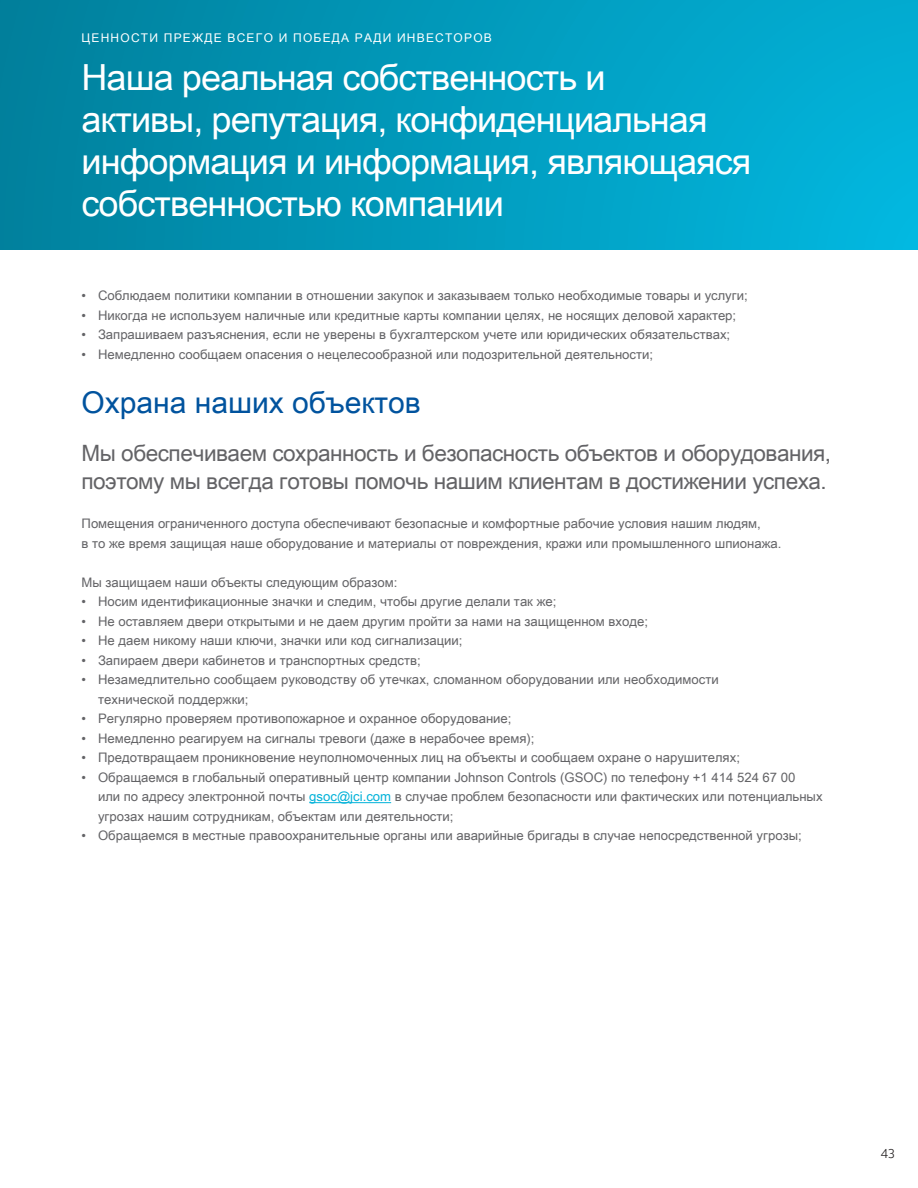
<style>
.page{position:relative;width:918px;height:1188px;background:#fff}
.page>*{position:absolute;margin:0;border:0;box-sizing:border-box;transform-origin:0 0}
.Section_Headline{font:36px/42px "Arial Unicode MS";letter-spacing:-.025em;color:#fff}
.Section_Headline_-_B{font:30px "Arial Unicode MS";color:#01539e}
.How_We_Win_Body{font:22.5px/28.5px "Arial Unicode MS";letter-spacing:-.02em;color:#636366}
.t1{font:13.5px "Maurea Light Lf";color:#231f20}
.Body{font:13.2px/19.5px "Arial Unicode MS";color:#636366}
.Section_Descriptor{font:12px "Arial Unicode MS";letter-spacing:.1em;color:#fff}
.s1{color:#02b2d9}
</style>
<div class="page">
<hr style="left:309px;top:802px;width:82px;height:1px;background:#02b2d9">
<div style="left:0;top:0;width:918px;height:249px;background:linear-gradient(to right,#01819d,#02b4dc)"></div>
<p class="Section_Descriptor" style="left:82px;top:29px;width:412px">ЦЕННОСТИ ПРЕЖДЕ ВСЕГО И ПОБЕДА РАДИ ИНВЕСТОРОВ</p>
<p class="Section_Headline" style="left:82px;top:55px;width:671px">Наша реальная собственность и<br>активы, репутация, конфиденциальная информация и информация, являющаяся собственностью компании</p>
<p class="Body" style="left:82px;top:286px;width:668px">• Соблюдаем политики компании в отношении закупок и заказываем только необходимые товары и услуги;</p>
<p class="Body" style="left:82px;top:305px;width:656px">• Никогда не используем наличные или кредитные карты компании целях, не носящих деловой характер;</p>
<p class="Body" style="left:82px;top:325px;width:650px">• Запрашиваем разъяснения, если не уверены в бухгалтерском учете или юридических обязательствах;</p>
<p class="Body" style="left:82px;top:344px;width:573px">• Немедленно сообщаем опасения о нецелесообразной или подозрительной деятельности;</p>
<p class="Section_Headline_-_B" style="left:82px;top:381px;width:341px">Охрана наших объектов</p>
<p class="How_We_Win_Body" style="left:82px;top:438px;width:751px">Мы обеспечиваем сохранность и безопасность объектов и оборудования, поэтому мы всегда готовы помочь нашим клиентам в достижении успеха.</p>
<p class="Body" style="left:82px;top:514px;width:699px">Помещения ограниченного доступа обеспечивают безопасные и комфортные рабочие условия нашим людям,<br>в то же время защищая наше оборудование и материалы от повреждения, кражи или промышленного шпионажа.</p>
<p class="Body" style="left:82px;top:572px;width:317px">Мы защищаем наши объекты следующим образом:</p>
<p class="Body" style="left:82px;top:592px;width:476px">• Носим идентификационные значки и следим, чтобы другие делали так же;</p>
<p class="Body" style="left:82px;top:611px;width:568px">• Не оставляем двери открытыми и не даем другим пройти за нами на защищенном входе;</p>
<p class="Body" style="left:82px;top:631px;width:382px">• Не даем никому наши ключи, значки или код сигнализации;</p>
<p class="Body" style="left:82px;top:650px;width:341px">• Запираем двери кабинетов и транспортных средств;</p>
<p class="Body" style="left:98px;top:670px;width:622px;text-indent:-16px">• Незамедлительно сообщаем руководству об утечках, сломанном оборудовании или необходимости технической поддержки;</p>
<p class="Body" style="left:82px;top:709px;width:432px">• Регулярно проверяем противопожарное и охранное оборудование;</p>
<p class="Body" style="left:82px;top:728px;width:455px">• Немедленно реагируем на сигналы тревоги (даже в нерабочее время);</p>
<p class="Body" style="left:82px;top:748px;width:660px">• Предотвращаем проникновение неуполномоченных лиц на объекты и сообщаем охране о нарушителях;</p>
<p class="Body" style="left:98px;top:767px;width:726px;text-indent:-16px">• Обращаемся в глобальный оперативный центр компании Johnson Controls (GSOC) по телефону +1 414 524 67 00<br>или по адресу электронной почты <span class="s1">gsoc@jci. com</span> в случае проблем безопасности или фактических или потенциальных угрозах нашим сотрудникам, объектам или деятельности;</p>
<p class="Body" style="left:82px;top:826px;width:722px">• Обращаемся в местные правоохранительные органы или аварийные бригады в случае непосредственной угрозы;</p>
<p class="t1" style="left:881px;top:1145px;width:16px">43</p>
</div>
